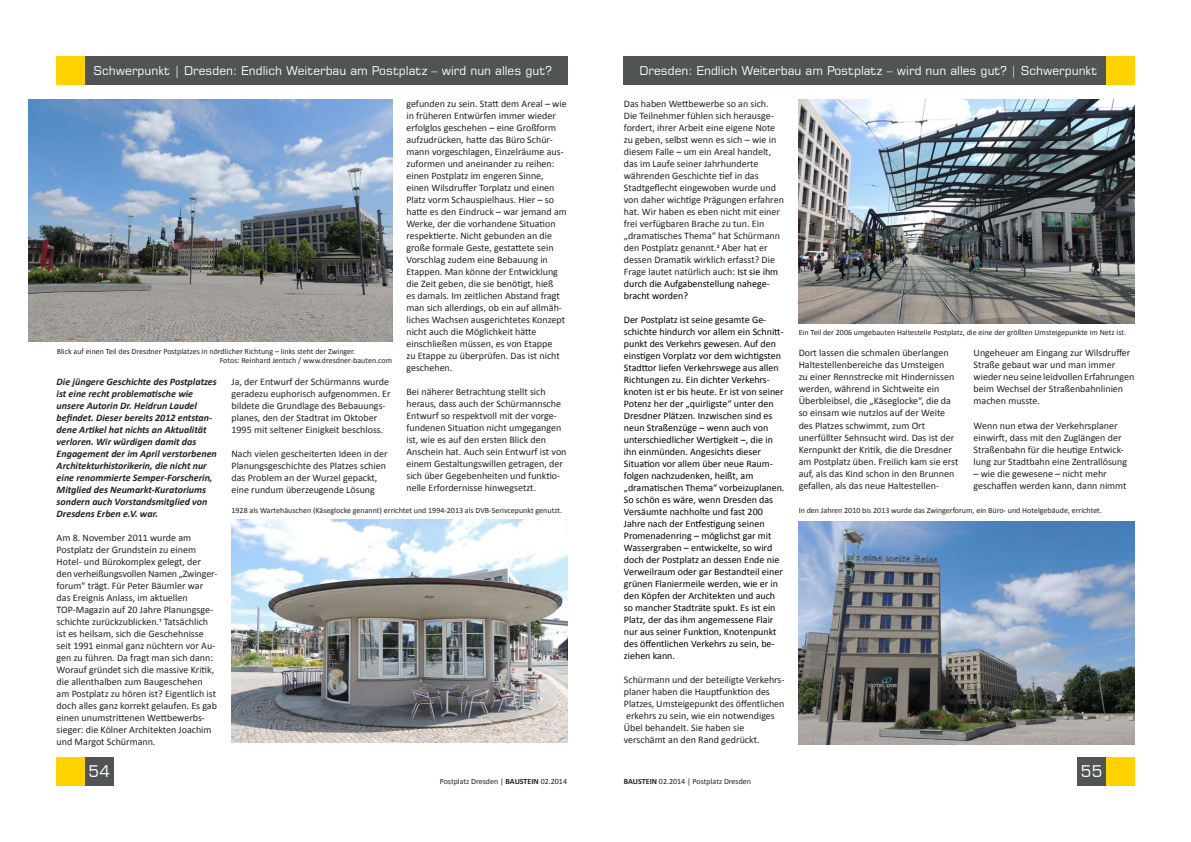
<style>
.page{position:relative;width:1191px;height:842px;background:#fff}
.page>*{position:absolute;margin:0;border:0;box-sizing:border-box;transform-origin:0 0}
.t1{font:16px "Square 721 BT";color:#fff}
.t2{font:12px "Square 721 BT";color:#fff}
.t3{font:10px/12px "Calibri";color:#231f20}
.t4{font:10px/12px "Calibri";color:#000}
.t5{font:italic 700 10px/12px "Calibri";color:#231f20}
.t6{font:8px/9.6px "Calibri";color:#231f20}
.s1{color:#000}
.s2{font-weight:700}
</style>
<div class="page">
<div style="left:624px;top:57px;width:482px;height:28px;background:#515455"></div>
<div style="left:85px;top:57px;width:482px;height:28px;background:#515455"></div>
<div style="left:85px;top:757px;width:28px;height:28px;background:#515455"></div>
<div style="left:1077px;top:757px;width:29px;height:28px;background:#515455"></div>
<div style="left:57px;top:57px;width:28px;height:28px;background:#ffd200"></div>
<div style="left:1106px;top:57px;width:28px;height:28px;background:#ffd200"></div>
<div style="left:1106px;top:757px;width:28px;height:28px;background:#ffd200"></div>
<div style="left:57px;top:757px;width:28px;height:28px;background:#ffd200"></div>
<img style="left:28px;top:99px;width:364px;height:243px">
<img style="left:231px;top:519px;width:336px;height:224px">
<img style="left:798px;top:99px;width:336px;height:224px">
<img style="left:798px;top:521px;width:336px;height:224px">
<p class="t2" style="left:94px;top:64px;width:459px">Schwerpunkt | Dresden: Endlich Weiterbau am Postplatz – wird nun alles gut?</p>
<p class="t2" style="left:639px;top:64px;width:459px">Dresden: Endlich Weiterbau am Postplatz – wird nun alles gut? | Schwerpunkt</p>
<p class="t3" style="left:406px;top:98px;width:162px">gefunden zu sein. Statt dem Areal – wie in früheren Entwürfen immer wieder erfolglos geschehen – eine Großform aufzudrücken, hatte das Büro Schür&shy;mann vorgeschlagen, Einzelräume aus&shy;zuformen und aneinander zu reihen: einen Postplatz im engeren Sinne, einen Wilsdruffer Torplatz und einen Platz vorm Schauspielhaus. Hier – so hatte es den Eindruck – war jemand am Werke, der die vorhandene Situation respektierte. Nicht gebunden an die große formale Geste, gestattete sein Vorschlag zudem eine Bebauung in Etappen. Man könne der Entwicklung die Zeit geben, die sie benötigt, hieß<br>es damals. Im zeitlichen Abstand fragt man sich allerdings, ob ein auf allmäh&shy;liches Wachsen ausgerichtetes Konzept nicht auch die Möglichkeit hätte einschließen müssen, es von Etappe<br>zu Etappe zu überprüfen. Das ist nicht geschehen.</p>
<p class="t3" style="left:406px;top:386px;width:162px">Bei näherer Betrachtung stellt sich heraus, dass auch der Schürmannsche Entwurf so respektvoll mit der vorge&shy;fundenen Situation nicht umgegangen ist, wie es auf den ersten Blick den Anschein hat. Auch sein Entwurf ist von einem Gestaltungswillen getragen, der sich über Gegebenheiten und funktio&shy;nelle Erfordernisse hinwegsetzt.</p>
<p class="t3" style="left:624px;top:98px;width:162px">Das haben Wettbewerbe so an sich.<br>Die Teilnehmer fühlen sich herausge&shy;fordert, ihrer Arbeit eine eigene Note zu geben, selbst wenn es sich – wie in diesem Falle – um ein Areal handelt, das im Laufe seiner Jahrhunderte währenden Geschichte tief in das Stadtgeflecht eingewoben wurde und von daher wichtige Prägungen erfahren hat. Wir haben es eben nicht mit einer frei verfügbaren Brache zu tun. Ein „dramatisches Thema“ hat Schürmann den Postplatz genannt.2 Aber hat er dessen Dramatik wirklich erfasst? Die Frage lautet natürlich auch<span class="s1">: Ist sie ihm durch die Aufgabenstellung nahege&shy;bracht worden?</span></p>
<p class="t4" style="left:624px;top:314px;width:162px">Der Postplatz ist seine gesamte Ge&shy;schichte hindurch vor allem ein Schnitt&shy;punkt des Verkehrs gewesen. Auf den einstigen Vorplatz vor dem wichtigsten Stadttor liefen Verkehrswege aus allen Richtungen zu. Ein dichter Verkehrs&shy;knoten ist er bis heute. Er ist von seiner Potenz her der „quirligste“ unter den Dresdner Plätzen. Inzwischen sind es neun Straßenzüge – wenn auch von unterschiedlicher Wertigkeit –, die in ihn einmünden. Angesichts dieser Situation vor allem über neue Raum&shy;folgen nachzudenken, heißt, am „dramatischen Thema“ vorbeizuplanen.<br>So schön es wäre, wenn Dresden das Versäumte nachholte und fast 200<br>Jahre nach der Entfestigung seinen Promenadenring – möglichst gar mit Wassergraben – entwickelte, so wird doch der Postplatz an dessen Ende nie Verweilraum oder gar Bestandteil einer grünen Flaniermeile werden, wie er in den Köpfen der Architekten und auch so mancher Stadträte spukt. Es ist ein Platz, der das ihm angemessene Flair nur aus seiner Funktion, Knotenpunkt des öffentlichen Verkehrs zu sein, be&shy;ziehen kann.</p>
<p class="t3" style="left:624px;top:674px;width:162px">Schürmann und der beteiligte Verkehrs&shy;planer haben die Hauptfunktion des Platzes, Umsteigepunkt des öffentlichen erkehrs zu sein, wie ein notwendiges Übel behandelt. Sie haben sie verschämt an den Rand gedrückt.</p>
<p class="t6" style="left:798px;top:327px;width:329px">Ein Teil der 2006 umgebauten Haltestelle Postplatz, die eine der größten Umsteigepunkte im Netz ist.</p>
<p class="t6" style="left:220px;top:346px;width:174px;text-indent:-163px">Blick auf einen Teil des Dresdner Postplatzes in nördlicher Richtung – links steht der Zwinger.<br>Fotos: Reinhard Jentsch / www.dresdner-bauten.com</p>
<p class="t3" style="left:798px;top:347px;width:161px">Dort lassen die schmalen überlangen Haltestellenbereiche das Umsteigen<br>zu einer Rennstrecke mit Hindernissen werden, während in Sichtweite ein Überbleibsel, die „Käseglocke“, die da so einsam wie nutzlos auf der Weite des Platzes schwimmt, zum Ort unerfüllter Sehnsucht wird. Das ist der Kernpunkt der Kritik, die die Dresdner am Postplatz üben. Freilich kam sie erst auf, als das Kind schon in den Brunnen gefallen, als das neue Haltestellen-</p>
<p class="t3" style="left:973px;top:347px;width:162px">Ungeheuer am Eingang zur Wilsdruffer<br>Straße gebaut war und man immer wieder neu seine leidvollen Erfahrungen beim Wechsel der Straßenbahnlinien machen musste.</p>
<p class="t3" style="left:231px;top:376px;width:160px">Ja, der Entwurf der Schürmanns wurde geradezu euphorisch aufgenommen. Er bildete die Grundlage des Bebauungs&shy;planes, den der Stadtrat im Oktober 1995 mit seltener Einigkeit beschloss.</p>
<p class="t3" style="left:231px;top:448px;width:158px">Nach vielen gescheiterten Ideen in der Planungsgeschichte des Platzes schien das Problem an der Wurzel gepackt, eine rundum überzeugende Lösung</p>
<p class="t5" style="left:57px;top:376px;width:162px">Die jüngere Geschichte des Postplatzes ist eine recht problematische wie unsere Autorin Dr. Heidrun Laudel befindet. Dieser bereits 2012 entstan&shy;dene Artikel hat nichts an Aktualität verloren. Wir würdigen damit das Engagement der im April verstorbenen Architekturhistorikerin, die nicht nur eine renommierte Semper-Forscherin, Mitglied des Neumarkt-Kuratoriums sondern auch Vorstandsmitglied von Dresdens Erben e.V. war.</p>
<p class="t3" style="left:57px;top:532px;width:162px">Am 8. November 2011 wurde am Postplatz der Grundstein zu einem Hotel- und Bürokomplex gelegt, der den verheißungsvollen Namen „Zwinger&shy;forum“ trägt. Für Peter Bäumler war das Ereignis Anlass, im aktuellen TOP-Magazin auf 20 Jahre Planungsge&shy;schichte zurückzublicken.1 Tatsächlich ist es heilsam, sich die Geschehnisse seit 1991 einmal ganz nüchtern vor Au&shy;gen zu führen. Da fragt man sich dann:<br>Worauf gründet sich die massive Kritik, die allenthalben zum Baugeschehen am Postplatz zu hören ist? Eigentlich ist doch alles ganz korrekt gelaufen. Es gab einen unumstrittenen Wettbewerbs&shy;sieger: die Kölner Architekten Joachim und Margot Schürmann.</p>
<p class="t3" style="left:973px;top:419px;width:155px">Wenn nun etwa der Verkehrsplaner einwirft, dass mit den Zuglängen der Straßenbahn für die heutige Entwick&shy;lung zur Stadtbahn eine Zentrallösung</p>
<p class="t3" style="left:973px;top:467px;width:154px">– wie die gewesene – nicht mehr geschaffen werden kann, dann nimmt</p>
<p class="t6" style="left:231px;top:506px;width:332px">1928 als Wartehäuschen (Käseglocke genannt) errichtet und 1994-2013 als DVB-Serivcepunkt genutzt.</p>
<p class="t6" style="left:798px;top:506px;width:305px">In den Jahren 2010 bis 2013 wurde das Zwingerforum, ein Büro- und Hotelgebäude, errichtet.</p>
<h1 class="t1" style="left:88px;top:761px;width:23px">54</h1>
<h1 class="t1" style="left:1081px;top:761px;width:23px">55</h1>
<p class="t6" style="left:440px;top:776px;width:129px">Postplatz Dresden | <span class="s2">BAUSTEIN</span> 02.2014</p>
<p class="t6" style="left:624px;top:776px;width:129px"><span class="s2">BAUSTEIN</span> 02.2014 | Postplatz Dresden</p>
</div>
